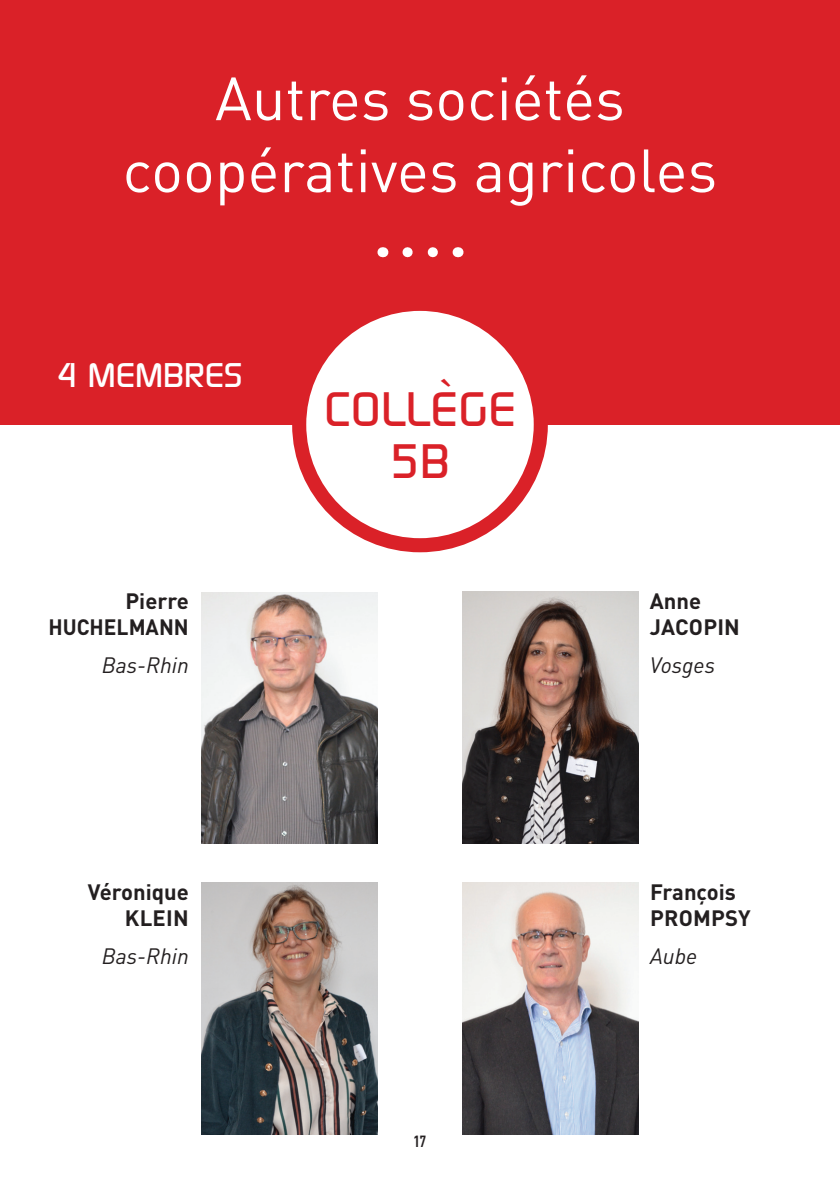
<style>
.page{position:relative;width:840px;height:1191px;background:#fff}
.page>*{position:absolute;margin:0;border:0;box-sizing:border-box;transform-origin:0 0}
.t1{font:60px/72px "DIN Pro";color:#fff;text-align:center}
.t2{font:500 48px/52px "Continuum";color:#da2128;text-align:center}
.t3{font:500 34px "Continuum";color:#fff}
.t4{font:700 22px/26.4px "DIN Pro";color:#231f20}
.t5{font:italic 22px "DIN Pro";color:#231f20}
.t6{font:700 condensed 16px "DIN Pro";color:#231f20}
</style>
<div class="page">
<div style="left:0;top:0;width:839px;height:424px;background:#da2128"></div>
<div style="left:299px;top:304px;width:241px;height:241px;background:#fff;border-radius:50%"></div>
<div style="left:292px;top:297px;width:255px;height:255px;border:14px solid #da2128;border-radius:50%"></div>
<svg style="left:407px;top:247px;width:31px;height:10px"></svg>
<img style="left:201px;top:592px;width:176px;height:251px">
<img style="left:201px;top:883px;width:176px;height:251px">
<img style="left:462px;top:883px;width:176px;height:251px">
<img style="left:462px;top:592px;width:176px;height:251px">
<h1 class="t1" style="left:123px;top:57px;width:595px">Autres sociétés coopératives agricoles</h1>
<h3 class="t3" style="left:57px;top:353px;width:187px">4 MEMBRES</h3>
<p class="t4" style="left:48px;top:585px;width:142px;text-indent:77px">Pierre<br>Huchelmann</p>
<p class="t5" style="left:102px;top:647px;width:88px">Bas-Rhin</p>
<p class="t4" style="left:88px;top:876px;width:103px;text-align:right">Véronique<br>Klein</p>
<p class="t5" style="left:102px;top:938px;width:88px">Bas-Rhin</p>
<h2 class="t2" style="left:324px;top:381px;width:193px">COLLÈGE<br>5B</h2>
<p class="t6" style="left:413px;top:1128px;width:14px">17</p>
<p class="t4" style="left:649px;top:585px;width:88px">Anne<br>Jacopin</p>
<p class="t5" style="left:649px;top:647px;width:67px">Vosges</p>
<p class="t4" style="left:649px;top:876px;width:102px">François<br>Prompsy</p>
<p class="t5" style="left:649px;top:938px;width:49px">Aube</p>
</div>
